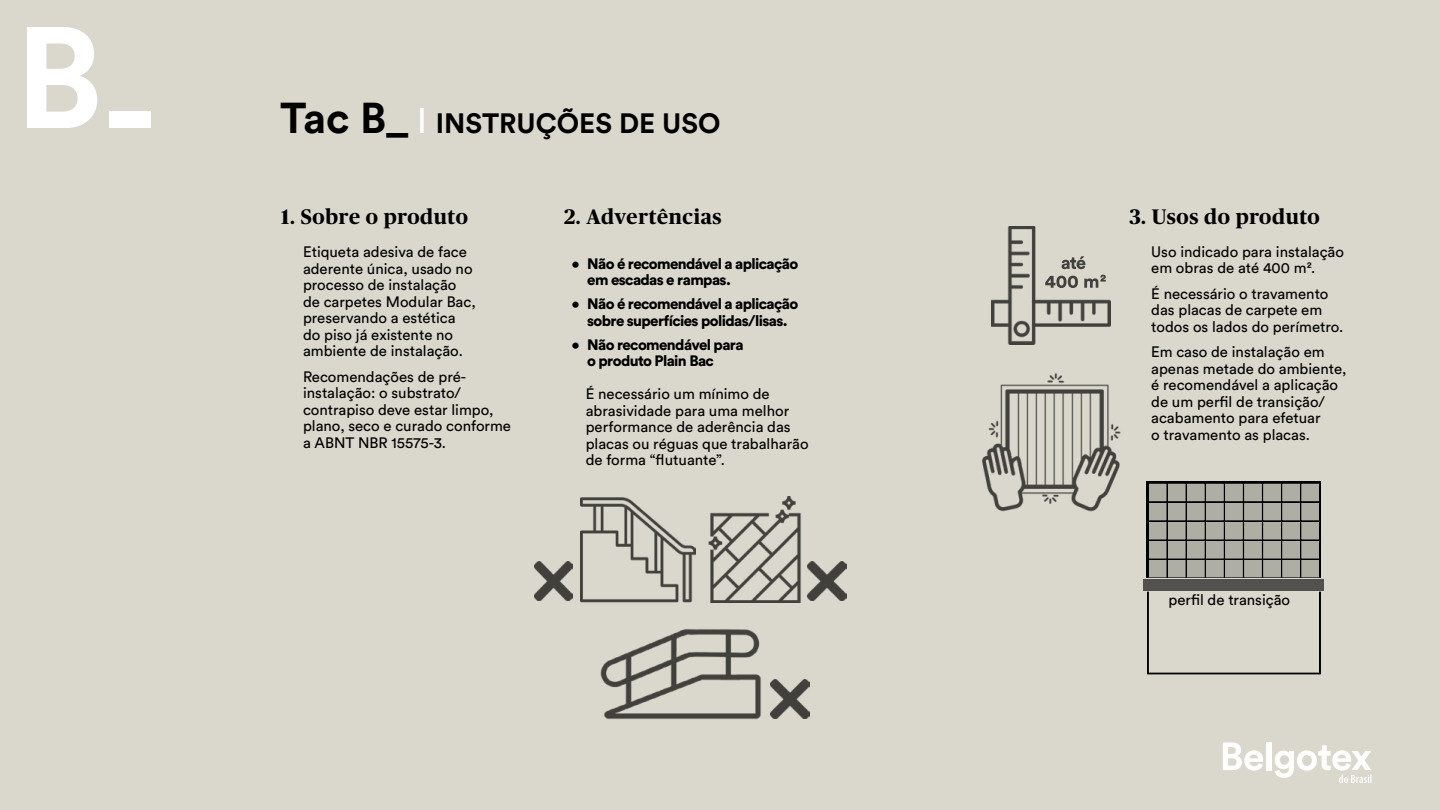
<style>
.page{position:relative;width:1440px;height:810px;background:#dad7cc}
.page>*{position:absolute;margin:0;border:0;box-sizing:border-box;transform-origin:0 0}
.t1{font:700 27.75px "Circular Std";color:#000}
.t2{font:700 21px "Publico Headline";letter-spacing:.03em;color:#000}
.t3{font:15px/16.5px "Circular Std";color:#000}
.t4{font:900 15px/16.5px "Circular Std";letter-spacing:-.04em;color:#000}
.s1{font-size:42.75px}
.s2{font-weight:400;font-size:35.25px;color:#fff}
.s3{font-weight:400}
</style>
<div class="page">
<svg style="left:27px;top:27px;width:70px;height:101px"></svg>
<div style="left:109px;top:112px;width:42px;height:16px;background:#fff"></div>
<svg style="left:1223px;top:743px;width:40px;height:28px"></svg>
<div style="left:1267px;top:742px;width:5px;height:28px;background:#fff"></div>
<svg style="left:1275px;top:745px;width:97px;height:38px"></svg>
<img style="left:580px;top:497px;width:116px;height:106px">
<img style="left:598px;top:553px;width:173px;height:166px">
<img style="left:701px;top:496px;width:100px;height:106px">
<img style="left:770px;top:680px;width:39px;height:39px">
<img style="left:808px;top:561px;width:39px;height:39px">
<img style="left:534px;top:561px;width:39px;height:39px">
<img style="left:992px;top:226px;width:118px;height:119px">
<div style="left:992px;top:230px;width:14px;height:67px;background:#dad7cc"></div>
<div style="left:1041px;top:282px;width:67px;height:14px;background:#dad7cc"></div>
<svg style="left:1045px;top:275px;width:61px;height:13px"></svg>
<img style="left:982px;top:373px;width:139px;height:139px">
<svg style="left:1147px;top:591px;width:174px;height:84px"></svg>
<div style="left:1144px;top:579px;width:180px;height:11px;background:#52514d"></div>
<svg style="left:1147px;top:482px;width:174px;height:96px;background:#919188"></svg>
<svg style="left:1062px;top:256px;width:23px;height:13px"></svg>
<h1 class="t1" style="left:280px;top:105px;width:442px"><span class="s1">Tac B_</span> <span class="s2">I</span> INSTRUÇÕES DE USO</h1>
<h2 class="t2" style="left:281px;top:202px;width:188px">1. Sobre o produto</h2>
<p class="t3" style="left:303px;top:243px;width:174px">Etiqueta adesiva de face aderente única, usado no processo de instalação de carpetes Modular Bac, preservando a estética do piso já existente no ambiente de instalação.</p>
<p class="t3" style="left:303px;top:368px;width:210px">Recomendações de pré&shy;instalação: o substrato/ contrapiso deve estar limpo, plano, seco e curado conforme a ABNT NBR 15575-3.</p>
<h2 class="t2" style="left:564px;top:201px;width:159px">2. Advertências</h2>
<p class="t4" style="left:587px;top:255px;width:213px;text-indent:-16px"><span class="s3">•</span> Não é recomendável a aplicação em escadas e rampas.</p>
<p class="t4" style="left:572px;top:295px;width:228px;text-align:center"><span class="s3">•</span> Não é recomendável a aplicação sobre superfícies polidas/lisas.</p>
<p class="t4" style="left:587px;top:336px;width:158px;text-indent:-16px"><span class="s3">•</span> Não recomendável para o produto Plain Bac</p>
<p class="t3" style="left:586px;top:386px;width:224px">É necessário um mínimo de abrasividade para uma melhor performance de aderência das placas ou réguas que trabalharão de forma “flutuante”.</p>
<h2 class="t2" style="left:1130px;top:201px;width:192px">3. Usos do produto</h2>
<p class="t3" style="left:1151px;top:243px;width:194px">Uso indicado para instalação em obras de até 400 m².</p>
<p class="t3" style="left:1151px;top:285px;width:194px">É necessário o travamento das placas de carpete em todos os lados do perímetro.</p>
<p class="t3" style="left:1151px;top:344px;width:197px">Em caso de instalação em apenas metade do ambiente, é recomendável a aplicação de um perfil de transição/ acabamento para efetuar<br>o travamento as placas.</p>
<p class="t3" style="left:1168px;top:592px;width:123px">perfil de transição</p>
</div>
